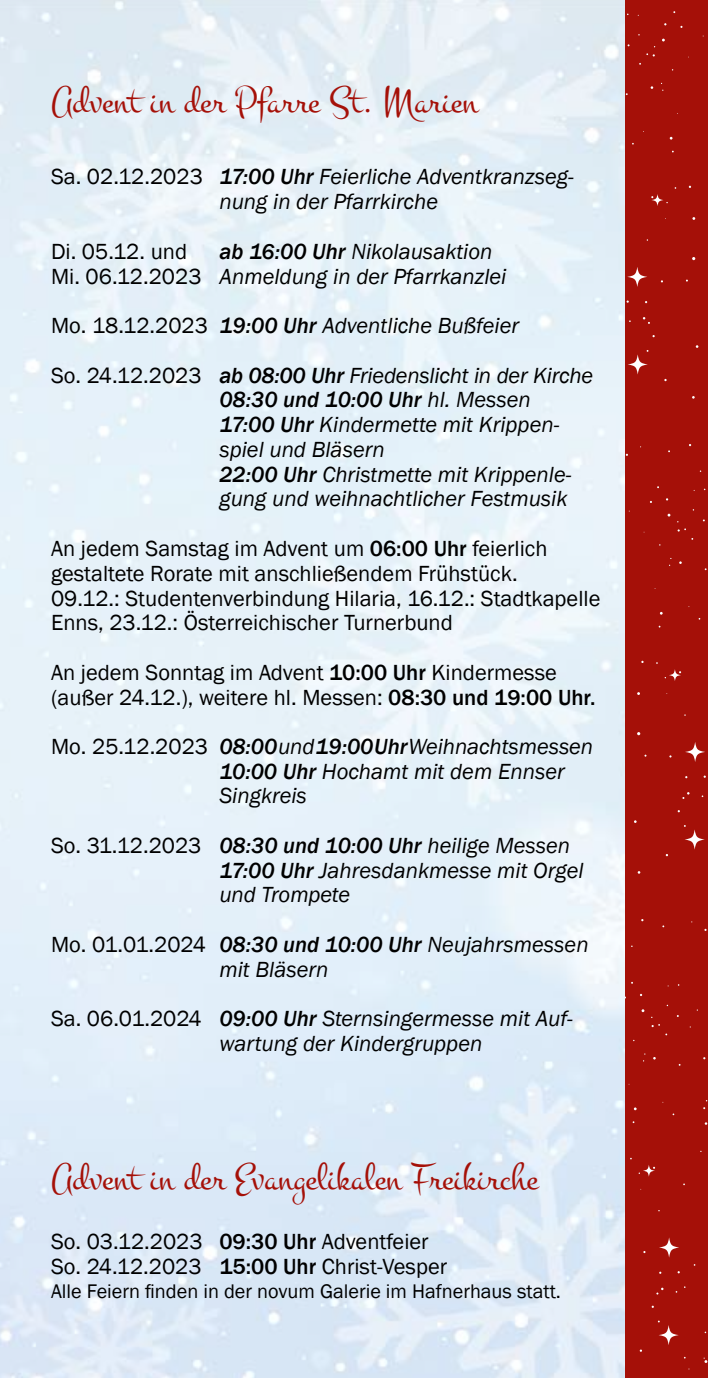
<style>
.page{position:relative;width:708px;height:1378px;background:#fff}
.page>*{position:absolute;margin:0;border:0;box-sizing:border-box;transform-origin:0 0}
.t1{font:39.38px "Montez";color:#a51008}
.t2{font:italic 22.5px/24.8px "Franklin Gothic";color:#000}
.t3{font:22.5px/24.8px "Franklin Gothic";color:#000}
.t4{font:22.5px "Franklin Gothic";letter-spacing:-.02em;color:#000}
.t5{font:20.25px "Franklin Gothic";color:#000}
.s1{font-weight:500}
</style>
<div class="page">
<div style="left:625px;top:0;width:83px;height:1378px;background:#a51008"></div>
<svg style="left:643px;top:317px;width:7px;height:7px"></svg>
<svg style="left:627px;top:267px;width:20px;height:20px"></svg>
<svg style="left:628px;top:354px;width:20px;height:20px"></svg>
<svg style="left:651px;top:194px;width:12px;height:12px"></svg>
<svg style="left:682px;top:792px;width:7px;height:7px"></svg>
<svg style="left:685px;top:742px;width:20px;height:20px"></svg>
<svg style="left:685px;top:829px;width:20px;height:20px"></svg>
<svg style="left:669px;top:669px;width:12px;height:12px"></svg>
<svg style="left:656px;top:1287px;width:7px;height:7px"></svg>
<svg style="left:659px;top:1237px;width:20px;height:20px"></svg>
<svg style="left:659px;top:1325px;width:20px;height:20px"></svg>
<svg style="left:643px;top:1164px;width:12px;height:12px"></svg>
<h1 class="t1" style="left:51px;top:77px;width:428px">Advent in der Pfarre St. Marien</h1>
<p class="t3" style="left:51px;top:165px;width:153px">Sa. 02.12.2023</p>
<p class="t3" style="left:51px;top:239px;width:152px">Di. 05.12. und<br>Mi. 06.12.2023</p>
<p class="t3" style="left:51px;top:314px;width:158px">Mo. 18.12.2023</p>
<p class="t3" style="left:51px;top:363px;width:152px">So. 24.12.2023</p>
<p class="t2" style="left:219px;top:165px;width:356px"><span class="s1">17:00 Uhr</span> Feierliche Adventkranzseg&shy;nung in der Pfarrkirche</p>
<p class="t2" style="left:219px;top:239px;width:288px"><span class="s1">ab 16:00 Uhr</span> Nikolausaktion<br>Anmeldung in der Pfarrkanzlei</p>
<p class="t2" style="left:219px;top:313px;width:301px"><span class="s1">19:00 Uhr</span> Adventliche Bußfeier</p>
<p class="t2" style="left:219px;top:363px;width:375px"><span class="s1">ab 08:00 Uhr</span> Friedenslicht in der Kirche<br><span class="s1">08:30 und 10:00 Uhr</span> hl. Messen<br><span class="s1">17:00 Uhr</span> Kindermette mit Krippen&shy;spiel und Bläsern<br><span class="s1">22:00 Uhr</span> Christmette mit Krippenle&shy;gung und weihnachtlicher Festmusik</p>
<p class="t3" style="left:51px;top:537px;width:551px">An jedem Samstag im Advent um <span class="s1">06:00 Uhr</span> feierlich gestaltete Rorate mit anschließendem Frühstück.<br>09.12.: Studentenverbindung Hilaria, 16.12.: Stadtkapelle Enns, 23.12.: Österreichischer Turnerbund</p>
<p class="t3" style="left:51px;top:660px;width:546px">An jedem Sonntag im Advent <span class="s1">10:00 Uhr</span> Kindermesse (außer 24.12.), weitere hl. Messen: <span class="s1">08:30 und 19:00 Uhr.</span></p>
<p class="t3" style="left:51px;top:734px;width:159px">Mo. 25.12.2023</p>
<p class="t3" style="left:51px;top:833px;width:152px">So. 31.12.2023</p>
<p class="t4" style="left:51px;top:930px;width:156px">Mo. 01.01.2024</p>
<p class="t3" style="left:51px;top:1007px;width:152px">Sa. 06.01.2024</p>
<p class="t2" style="left:219px;top:734px;width:375px"><span class="s1">08:00</span> und <span class="s1">19:00 Uhr</span> Weihnachtsmessen<br><span class="s1">10:00 Uhr</span> Hochamt mit dem Ennser<br>Singkreis</p>
<p class="t2" style="left:219px;top:833px;width:366px"><span class="s1">08:30 und 10:00 Uhr</span> heilige Messen<br><span class="s1">17:00 Uhr</span> Jahresdankmesse mit Orgel und Trompete</p>
<p class="t2" style="left:219px;top:932px;width:371px"><span class="s1">08:30 und 10:00 Uhr</span> Neujahrsmessen mit Bläsern</p>
<p class="t2" style="left:219px;top:1006px;width:355px"><span class="s1">09:00 Uhr</span> Sternsingermesse mit Auf&shy;wartung der Kindergruppen</p>
<h1 class="t1" style="left:51px;top:1153px;width:489px">Advent in der Evangelikalen Freikirche</h1>
<p class="t3" style="left:51px;top:1229px;width:153px">So. 03.12.2023<br>So. 24.12.2023</p>
<p class="t3" style="left:219px;top:1229px;width:229px"><span class="s1">09:30 Uhr</span> Adventfeier<br><span class="s1">15:00 Uhr</span> Christ-Vesper</p>
<p class="t5" style="left:51px;top:1278px;width:511px">Alle Feiern finden in der novum Galerie im Hafnerhaus statt.</p>
</div>
